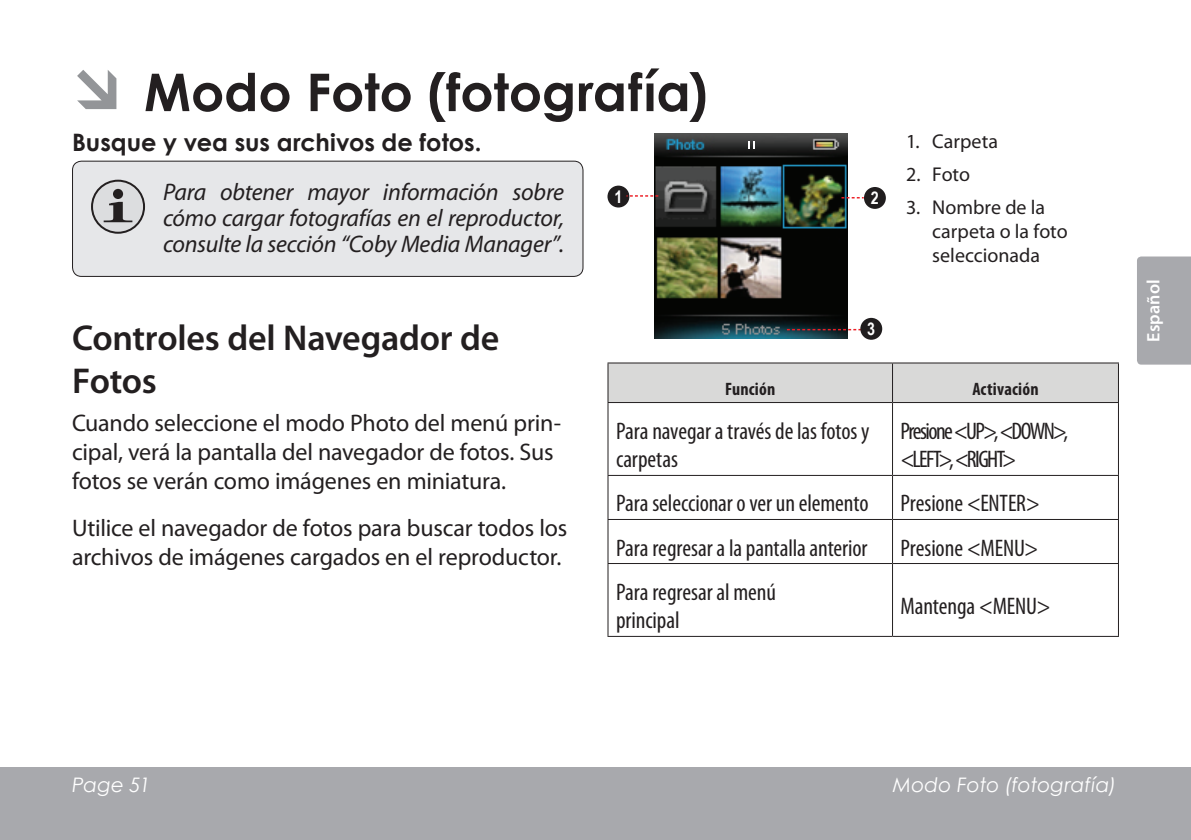
<style>
.page{position:relative;width:1191px;height:840px;background:#fff}
.page>*{position:absolute;margin:0;border:0;box-sizing:border-box;transform-origin:0 0}
.t1{font:700 52px "Century Gothic";letter-spacing:-.005em;color:#231f20}
.t2{font:600 36px/43.2px "Myriad Pro";letter-spacing:-.01em;color:#231f20}
.t3{font:24px/28.8px "Myriad Pro";letter-spacing:-.01em;color:#231f20}
.t4{font:condensed 24px/28.8px "Myriad Pro";letter-spacing:-.005em;color:#231f20}
.t5{font:italic 24px/26px "Myriad Pro";letter-spacing:-.01em;color:#231f20;text-align:justify}
.t6{font:condensed 24px/28.8px "Myriad Pro";letter-spacing:-.065em;color:#231f20}
.t7{font:700 24px "Century Gothic";letter-spacing:-.015em;color:#231f20}
.t8{font:20px/24px "Myriad Pro";color:#231f20}
.t9{font:italic 20px "Century Gothic";letter-spacing:.005em;color:#fff}
.t10{font:700 condensed 18px "Myriad Pro";letter-spacing:.01em;color:#231f20}
.t11{font:600 18px "Myriad Pro";letter-spacing:.01em;color:#fff}
.t12{font:700 17.4px "Arial Narrow";color:#fff}
</style>
<div class="page">
<div style="left:0;top:767px;width:1191px;height:72px;background:#a8a9ad"></div>
<div style="left:1137px;top:256px;width:54px;height:108px;background:#a8a9ad"></div>
<div style="left:72px;top:161px;width:511px;height:115px;background:#e6e7e9;border-radius:9px"></div>
<div style="left:92px;top:180px;width:52px;height:52px;background:#dcdddf;border-radius:50%"></div>
<div style="left:91px;top:179px;width:54px;height:54px;border:2px solid #231f20;border-radius:50%"></div>
<svg style="left:104px;top:202px;width:28px;height:20px"></svg>
<div style="left:113px;top:189px;width:10px;height:10px;background:#231f20;border-radius:50%"></div>
<div style="left:72px;top:160px;width:511px;height:117px;border:1px solid #231f20;border-radius:9px"></div>
<img style="left:654px;top:133px;width:193px;height:205px">
<div style="left:864px;top:187px;width:22px;height:22px;background:#201d1e;border-radius:50%"></div>
<div style="left:607px;top:185px;width:22px;height:22px;background:#201d1e;border-radius:50%"></div>
<svg style="left:626px;top:195px;width:32px;height:1px"></svg>
<svg style="left:841px;top:197px;width:22px;height:1px"></svg>
<svg style="left:787px;top:329px;width:73px;height:1px"></svg>
<div style="left:860px;top:318px;width:22px;height:21px;background:#201d1e;border-radius:50%"></div>
<svg style="left:749px;top:141px;width:5px;height:8px"></svg>
<div style="left:608px;top:363px;width:510px;height:39px;background:#d9d9d8"></div>
<hr style="left:607px;top:402px;width:285px;height:1px;background:#231f20">
<hr style="left:892px;top:402px;width:227px;height:1px;background:#231f20">
<hr style="left:607px;top:362px;width:285px;height:1px;background:#231f20">
<hr style="left:892px;top:362px;width:227px;height:1px;background:#231f20">
<hr style="left:607px;top:474px;width:285px;height:1px;background:#231f20">
<hr style="left:892px;top:474px;width:227px;height:1px;background:#231f20">
<hr style="left:892px;top:518px;width:227px;height:1px;background:#231f20">
<hr style="left:892px;top:562px;width:227px;height:1px;background:#231f20">
<hr style="left:607px;top:363px;width:1px;height:39px;background:#231f20">
<hr style="left:607px;top:403px;width:1px;height:71px;background:#231f20">
<hr style="left:607px;top:475px;width:1px;height:43px;background:#231f20">
<hr style="left:607px;top:518px;width:285px;height:1px;background:#231f20">
<hr style="left:892px;top:363px;width:1px;height:39px;background:#231f20">
<hr style="left:1118px;top:363px;width:1px;height:39px;background:#231f20">
<hr style="left:892px;top:403px;width:1px;height:71px;background:#231f20">
<hr style="left:1118px;top:403px;width:1px;height:71px;background:#231f20">
<hr style="left:892px;top:475px;width:1px;height:43px;background:#231f20">
<hr style="left:1118px;top:475px;width:1px;height:43px;background:#231f20">
<hr style="left:607px;top:562px;width:285px;height:1px;background:#231f20">
<hr style="left:1118px;top:519px;width:1px;height:43px;background:#231f20">
<hr style="left:1118px;top:563px;width:1px;height:72px;background:#231f20">
<hr style="left:607px;top:519px;width:1px;height:43px;background:#231f20">
<hr style="left:607px;top:563px;width:1px;height:72px;background:#231f20">
<hr style="left:892px;top:519px;width:1px;height:43px;background:#231f20">
<hr style="left:892px;top:563px;width:1px;height:72px;background:#231f20">
<hr style="left:607px;top:635px;width:285px;height:1px;background:#231f20">
<hr style="left:892px;top:635px;width:227px;height:1px;background:#231f20">
<h1 class="t1" style="left:144px;top:53px;width:565px">Modo Foto (fotografía)</h1>
<p class="t7" style="left:72px;top:124px;width:411px">Busque y vea sus archivos de fotos.</p>
<p class="t5" style="left:163px;top:178px;width:402px">Para obtener mayor información sobre cómo cargar fotografías en el reproductor, consulte la sección “Coby Media Manager”.</p>
<p class="t12" style="left:614px;top:183px;width:9px">1</p>
<p class="t12" style="left:871px;top:184px;width:9px">2</p>
<p class="t8" style="left:906px;top:129px;width:93px">1. Carpeta</p>
<p class="t8" style="left:906px;top:162px;width:65px">2. Foto</p>
<p class="t8" style="left:932px;top:195px;width:137px;text-indent:-26px">3. Nombre de la carpeta o la foto seleccionada</p>
<h2 class="t2" style="left:72px;top:315px;width:429px">Controles del Navegador de<br>Fotos</h2>
<p class="t3" style="left:72px;top:408px;width:490px">Cuando seleccione el modo Photo del menú prin&shy;cipal, verá la pantalla del navegador de fotos. Sus fotos se verán como imágenes en miniatura.</p>
<p class="t3" style="left:72px;top:512px;width:497px">Utilice el navegador de fotos para buscar todos los archivos de imágenes cargados en el reproductor.</p>
<p class="t12" style="left:867px;top:315px;width:9px">3</p>
<p class="t10" style="left:725px;top:377px;width:52px">Función</p>
<p class="t10" style="left:972px;top:377px;width:68px">Activación</p>
<p class="t4" style="left:616px;top:415px;width:255px">Para navegar a través de las fotos y carpetas</p>
<p class="t6" style="left:900px;top:415px;width:169px">Presione &lt;UP&gt;, &lt;DOWN&gt;, &lt;LEFT&gt;, &lt;RIGHT&gt;</p>
<p class="t4" style="left:616px;top:488px;width:254px">Para seleccionar o ver un elemento</p>
<p class="t4" style="left:900px;top:488px;width:141px">Presione &lt;ENTER&gt;</p>
<p class="t4" style="left:616px;top:532px;width:253px">Para regresar a la pantalla anterior</p>
<p class="t4" style="left:900px;top:532px;width:139px">Presione &lt;MENU&gt;</p>
<p class="t4" style="left:616px;top:576px;width:161px">Para regresar al menú principal</p>
<p class="t4" style="left:900px;top:591px;width:152px">Mantenga &lt;MENU&gt;</p>
<p class="t11" style="left:1142px;top:341px;width:64px;rotate:-90deg">Español</p>
<p class="t9" style="left:72px;top:770px;width:80px">Page 51</p>
<p class="t9" style="left:892px;top:770px;width:225px">Modo Foto (fotografía)</p>
</div>
